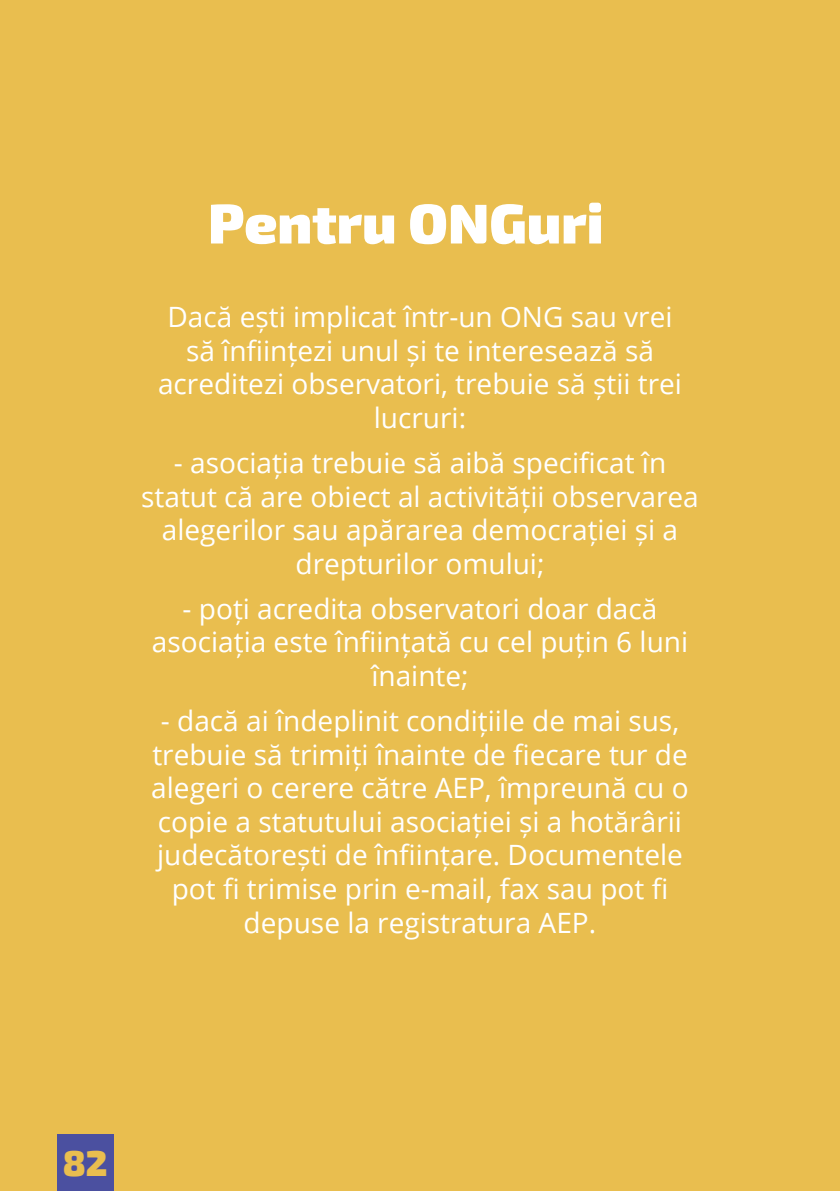
<style>
.page{position:relative;width:840px;height:1191px;background:#fff}
.page>*{position:absolute;margin:0;border:0;box-sizing:border-box;transform-origin:0 0}
.t1{font:900 56px "Exo 2";color:#fff}
.t2{font:900 36px "Exo 2";color:#e9be4f}
.t3{font:28px/33.6px "Open Sans";color:#fff;text-align:center}
</style>
<div class="page">
<div style="left:0;top:0;width:839px;height:1191px;background:#e9be4f"></div>
<div style="left:57px;top:1134px;width:56px;height:57px;background:#4b50a0"></div>
<h1 class="t1" style="left:208px;top:189px;width:397px">Pentru ONGuri</h1>
<p class="t3" style="left:158px;top:299px;width:525px">Dacă ești implicat într-un ONG sau vrei să înființezi unul și te interesează să acreditezi observatori, trebuie să știi trei lucruri:</p>
<p class="t3" style="left:141px;top:445px;width:559px">- asociația trebuie să aibă specificat în statut că are obiect al activității observarea alegerilor sau apărarea democrației și a drepturilor omului;</p>
<p class="t3" style="left:152px;top:591px;width:537px">- poți acredita observatori doar dacă asociația este înființată cu cel puțin 6 luni înainte;</p>
<p class="t3" style="left:151px;top:703px;width:538px">- dacă ai îndeplinit condițiile de mai sus, trebuie să trimiți înainte de fiecare tur de alegeri o cerere către AEP, împreună cu o copie a statutului asociației și a hotărârii judecătorești de înființare. Documentele pot fi trimise prin e-mail, fax sau pot fi depuse la registratura AEP.</p>
<p class="t2" style="left:63px;top:1141px;width:46px">82</p>
</div>
